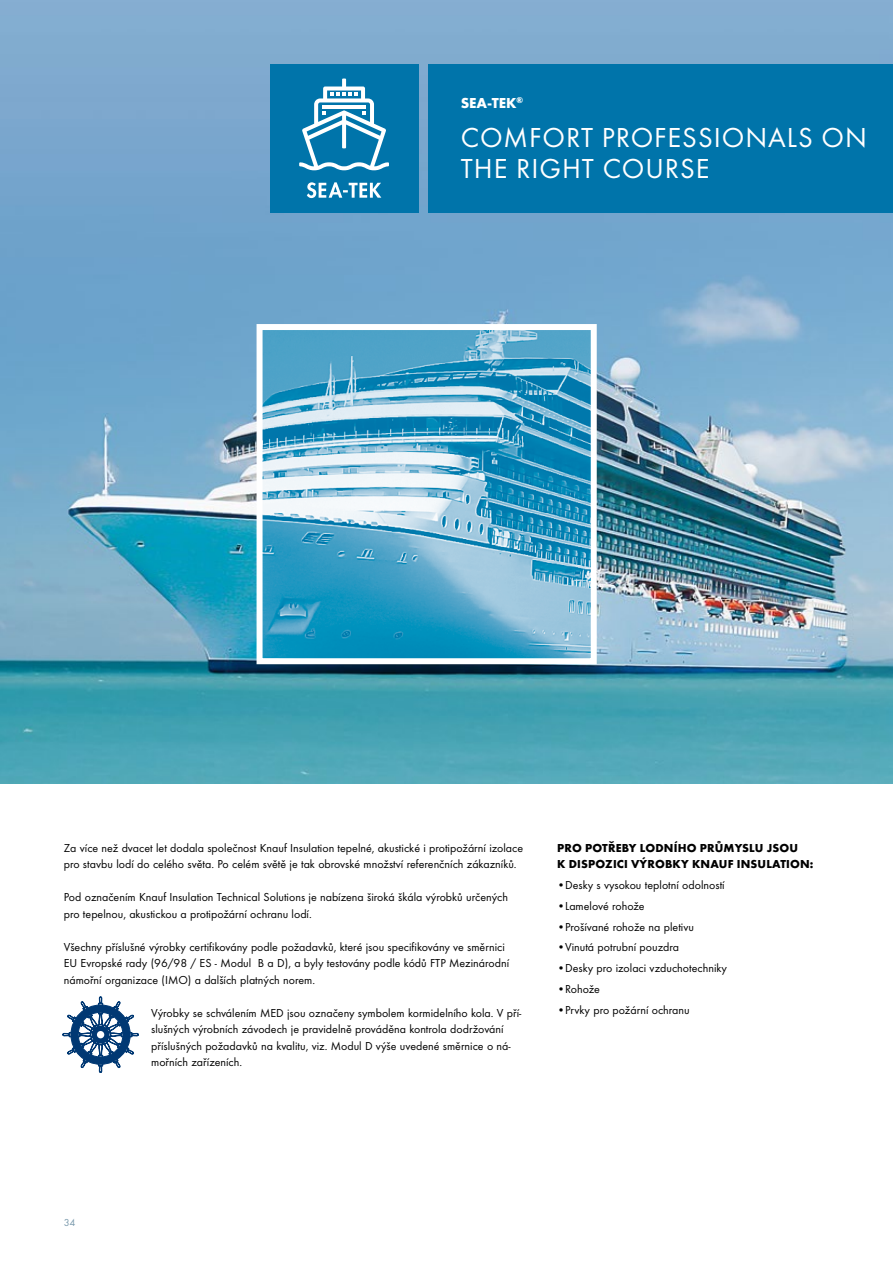
<style>
.page{position:relative;width:893px;height:1263px;background:#fff}
.page>*{position:absolute;margin:0;border:0;box-sizing:border-box;transform-origin:0 0}
.t1{font:28.5px/31.5px "Futura TOT";letter-spacing:.035em;color:#fff}
.t2{font:700 15px "Futura TOT";color:#fff}
.t3{font:12px/16.5px "Futura TOT";color:#000}
.t4{font:700 12px/16.5px "Futura TOT";letter-spacing:.015em;color:#000}
.t5{font:10.5px "Futura TOT";color:#7a9aad}
</style>
<div class="page">
<img style="left:0;top:0;width:893px;height:783px">
<svg style="left:63px;top:997px;width:75px;height:75px"></svg>
<img style="left:264px;top:331px;width:326px;height:326px">
<div style="left:257px;top:324px;width:340px;height:340px;border:6px solid #fff"></div>
<div style="left:428px;top:64px;width:465px;height:149px;background:#0074aa"></div>
<div style="left:270px;top:64px;width:148px;height:149px;background:#0074aa"></div>
<svg style="left:307px;top:182px;width:74px;height:16px"></svg>
<svg style="left:299px;top:79px;width:90px;height:91px"></svg>
<p class="t2" style="left:461px;top:94px;width:64px">SEA-TEK<sup>®</sup></p>
<h1 class="t1" style="left:461px;top:121px;width:408px">COMFORT PROFESSIONALS ON<br>THE RIGHT COURSE</h1>
<p class="t3" style="left:64px;top:839px;width:461px">Za více než dvacet let dodala společnost Knauf Insulation tepelné, akustické i protipožární izolace pro stavbu lodí do celého světa. Po celém světě je tak obrovské množství referenčních zákazníků.</p>
<p class="t3" style="left:64px;top:889px;width:446px">Pod označením Knauf Insulation Technical Solutions je nabízena široká škála výrobků určených pro tepelnou, akustickou a protipožární ochranu lodí.</p>
<p class="t3" style="left:64px;top:938px;width:447px">Všechny příslušné výrobky certifikovány podle požadavků, které jsou specifikovány ve směrnici<br>EU Evropské rady (96/98 / ES - Modul B a D), a byly testovány podle kódů FTP Mezinárodní námořní organizace (IMO) a dalších platných norem.</p>
<p class="t3" style="left:151px;top:1004px;width:372px">Výrobky se schválením MED jsou označeny symbolem kormidelního kola. V pří&shy;slušných výrobních závodech je pravidelně prováděna kontrola dodržování příslušných požadavků na kvalitu, viz. Modul D výše uvedené směrnice o ná&shy;mořních zařízeních.</p>
<p class="t4" style="left:557px;top:839px;width:258px">PRO POTŘEBY LODNÍHO PRŮMYSLU JSOU<br>K DISPOZICI VÝROBKY KNAUF INSULATION:</p>
<p class="t3" style="left:557px;top:877px;width:169px">•Desky s vysokou teplotní odolností</p>
<p class="t3" style="left:557px;top:897px;width:89px">•Lamelové rohože</p>
<p class="t3" style="left:557px;top:918px;width:138px">•Prošívané rohože na pletivu</p>
<p class="t3" style="left:557px;top:939px;width:124px">•Vinutá potrubní pouzdra</p>
<p class="t3" style="left:557px;top:960px;width:172px">•Desky pro izolaci vzduchotechniky</p>
<p class="t3" style="left:557px;top:980px;width:44px">•Rohože</p>
<p class="t3" style="left:557px;top:1001px;width:134px">•Prvky pro požární ochranu</p>
<p class="t5" style="left:64px;top:1216px;width:13px">34</p>
</div>
